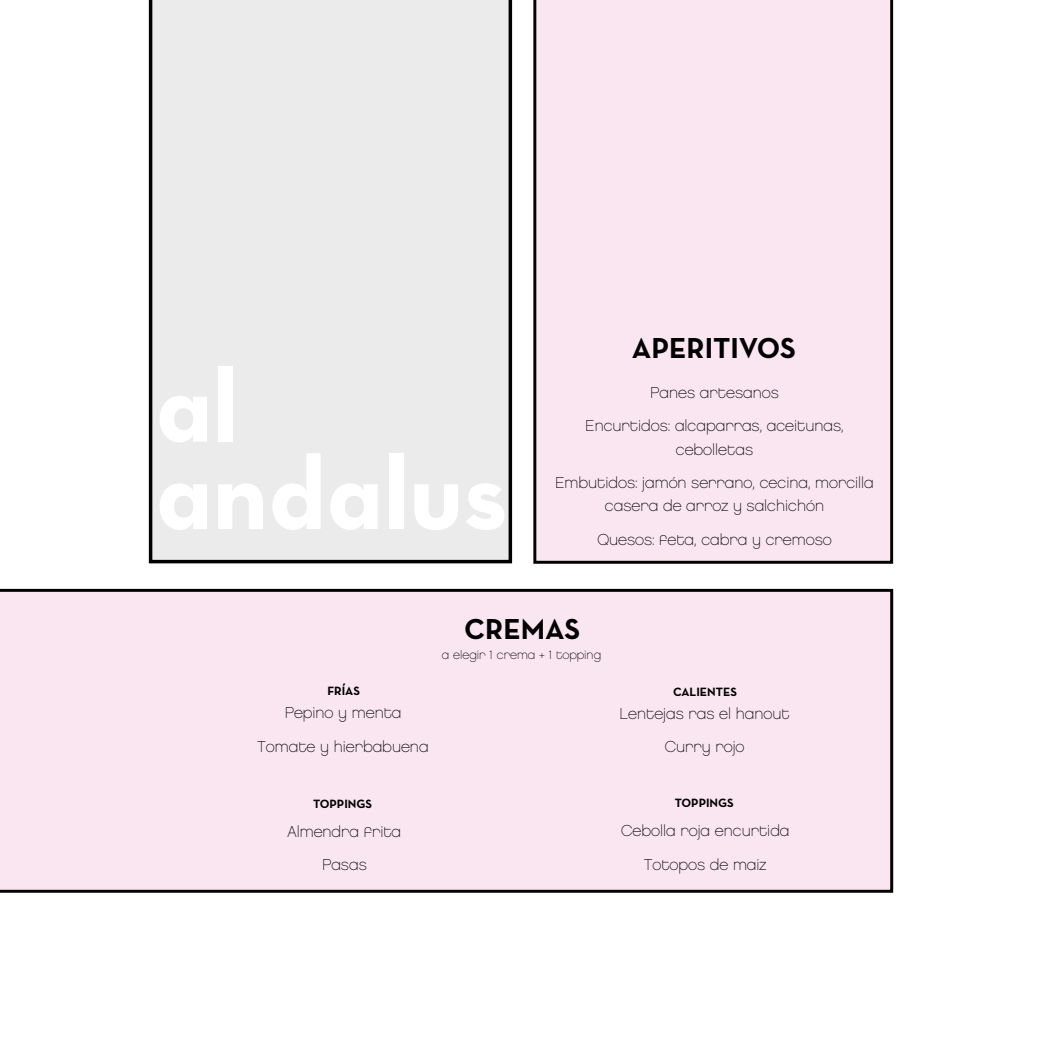
<style>
.page{position:relative;width:1042px;height:1042px;background:#fff}
.page>*{position:absolute;margin:0;border:0;box-sizing:border-box;transform-origin:0 0}
.t1{font:700 29.4px "Neutra Text";color:#000}
.t2{font:15.75px/33.4px "Chalet Paris Nineteen Eighty";color:#000;text-align:center}
.t3{font:700 12.25px "Neutra Text";color:#000}
.t4{font:12.25px "Chalet Paris Nineteen Eighty";color:#000}
</style>
<div class="page">
<div style="left:0;top:589px;width:893px;height:304px;background:#fae6f1"></div>
<div style="left:533px;top:0;width:360px;height:564px;background:#fae6f1"></div>
<div style="left:149px;top:0;width:363px;height:563px;background:#ebebeb"></div>
<h1 class="t1" style="left:632px;top:329px;width:165px">APERITIVOS</h1>
<p class="t2" style="left:585px;top:376px;width:260px">Panes artesanos<br>Encurtidos: alcaparras, aceitunas,</p>
<p class="t2" style="left:555px;top:432px;width:320px">cebolletas<br>Embutidos: jamón serrano, cecina, morcilla</p>
<p class="t2" style="left:597px;top:489px;width:236px">casera de arroz y salchichón<br>Quesos: feta, cabra y cremoso</p>
<h1 class="t1" style="left:464px;top:610px;width:118px">CREMAS</h1>
<p class="t4" style="left:442px;top:648px;width:161px">a elegir 1 crema + 1 topping</p>
<p class="t3" style="left:327px;top:683px;width:34px">FRÍAS</p>
<p class="t3" style="left:673px;top:684px;width:65px">CALIENTES</p>
<p class="t2" style="left:258px;top:696px;width:172px">Pepino y menta<br>Tomate y hierbabuena</p>
<p class="t2" style="left:619px;top:696px;width:172px">Lentejas ras el hanout<br>Curry rojo</p>
<p class="t3" style="left:313px;top:796px;width:61px">TOPPINGS</p>
<p class="t3" style="left:675px;top:795px;width:61px">TOPPINGS</p>
<p class="t2" style="left:287px;top:815px;width:115px">Almendra frita<br>Pasas</p>
<p class="t2" style="left:621px;top:814px;width:170px">Cebolla roja encurtida<br>Totopos de maiz</p>
</div>
